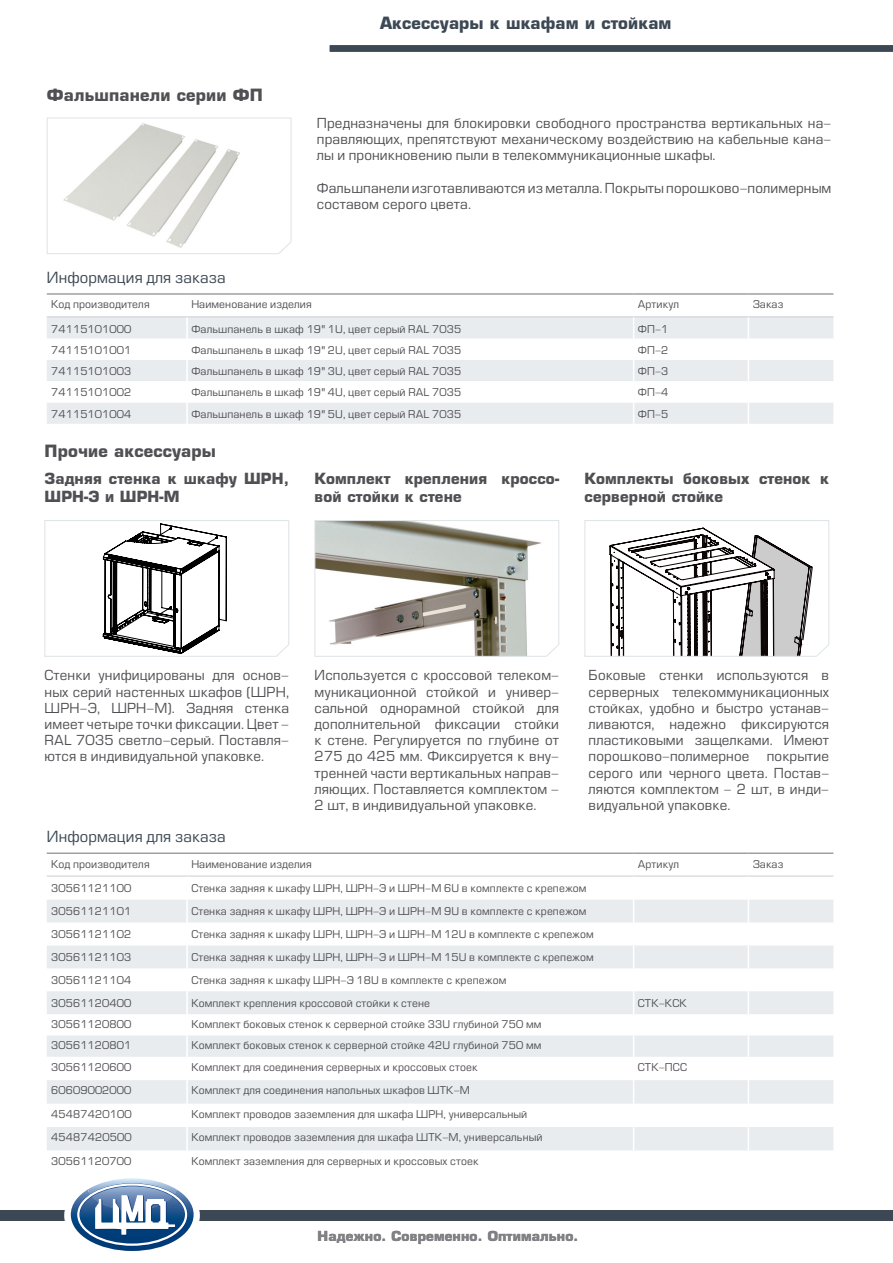
<style>
.page{position:relative;width:893px;height:1263px;background:#fff}
.page>*{position:absolute;margin:0;border:0;box-sizing:border-box;transform-origin:0 0}
.t1{font:700 16.5px "Europe";letter-spacing:.01em;color:#504f53}
.t2{font:700 16.5px "Europe";letter-spacing:.01em;color:#3c4853}
.t3{font:700 15px/18px "Europe";letter-spacing:.01em;color:#504f53}
.t4{font:15px "Europe";letter-spacing:.01em;color:#3c4853}
.t5{font:13.5px/16.2px "Europe";letter-spacing:.01em;color:#504f53;text-align:justify}
.t6{font:700 13.5px "Europe";letter-spacing:.01em;color:#818084}
.t7{font:10.5px "Europe";letter-spacing:.01em;color:#504f53}
</style>
<div class="page">
<div style="left:0;top:1210px;width:74px;height:10px;background:#3c4853"></div>
<div style="left:183px;top:1210px;width:710px;height:10px;background:#3c4853"></div>
<div style="left:330px;top:45px;width:563px;height:7px;background:#3c4853"></div>
<div style="left:64px;top:1173px;width:136px;height:85px;border:9px solid #fff;border-radius:50%"></div>
<svg style="left:71px;top:1178px;width:123px;height:73px"></svg>
<svg style="left:47px;top:900px;width:786px;height:250px;fill:#e8ecef"></svg>
<hr style="left:47px;top:853px;width:140px;height:1px;background:#818084">
<hr style="left:187px;top:853px;width:447px;height:1px;background:#818084">
<hr style="left:634px;top:853px;width:114px;height:1px;background:#818084">
<hr style="left:748px;top:853px;width:85px;height:1px;background:#818084">
<hr style="left:47px;top:875px;width:140px;height:2px;background:#d0d2d4">
<hr style="left:187px;top:875px;width:447px;height:2px;background:#d0d2d4">
<hr style="left:634px;top:875px;width:114px;height:2px;background:#d0d2d4">
<hr style="left:748px;top:875px;width:85px;height:2px;background:#d0d2d4">
<hr style="left:186px;top:899px;width:2px;height:23px;background:#fff">
<hr style="left:186px;top:922px;width:2px;height:23px;background:#fff">
<hr style="left:186px;top:945px;width:2px;height:23px;background:#fff">
<hr style="left:186px;top:968px;width:2px;height:23px;background:#fff">
<hr style="left:186px;top:991px;width:2px;height:23px;background:#fff">
<hr style="left:186px;top:1014px;width:2px;height:21px;background:#fff">
<hr style="left:186px;top:1035px;width:2px;height:22px;background:#fff">
<hr style="left:186px;top:1057px;width:2px;height:23px;background:#fff">
<hr style="left:186px;top:1080px;width:2px;height:23px;background:#fff">
<hr style="left:186px;top:1103px;width:2px;height:24px;background:#fff">
<hr style="left:186px;top:1127px;width:2px;height:23px;background:#fff">
<svg style="left:633px;top:900px;width:1px;height:250px"></svg>
<svg style="left:748px;top:900px;width:1px;height:250px"></svg>
<div style="left:47px;top:317px;width:786px;height:107px;background:#e8ecef"></div>
<svg style="left:47px;top:339px;width:786px;height:63px"></svg>
<hr style="left:47px;top:293px;width:140px;height:2px;background:#818084">
<hr style="left:187px;top:293px;width:447px;height:2px;background:#818084">
<hr style="left:634px;top:293px;width:114px;height:2px;background:#818084">
<hr style="left:748px;top:293px;width:85px;height:2px;background:#818084">
<hr style="left:47px;top:316px;width:140px;height:1px;background:#d0d2d4">
<hr style="left:187px;top:316px;width:447px;height:1px;background:#d0d2d4">
<hr style="left:634px;top:316px;width:114px;height:1px;background:#d0d2d4">
<hr style="left:748px;top:316px;width:85px;height:1px;background:#d0d2d4">
<hr style="left:186px;top:317px;width:2px;height:22px;background:#fff">
<hr style="left:186px;top:339px;width:2px;height:21px;background:#fff">
<hr style="left:186px;top:360px;width:2px;height:21px;background:#fff">
<hr style="left:186px;top:381px;width:2px;height:21px;background:#fff">
<hr style="left:186px;top:402px;width:2px;height:22px;background:#fff">
<svg style="left:633px;top:317px;width:1px;height:107px"></svg>
<svg style="left:748px;top:317px;width:1px;height:107px"></svg>
<svg style="left:584px;top:520px;width:246px;height:137px"></svg>
<svg style="left:44px;top:520px;width:245px;height:137px"></svg>
<svg style="left:314px;top:520px;width:246px;height:137px"></svg>
<svg style="left:46px;top:117px;width:246px;height:137px"></svg>
<h1 class="t1" style="left:47px;top:85px;width:217px">Фальшпанели серии ФП</h1>
<h1 class="t2" style="left:380px;top:13px;width:293px">Аксессуары к шкафам и стойкам</h1>
<p class="t5" style="left:317px;top:116px;width:516px">Предназначены для блокировки свободного пространства вертикальных на&shy;правляющих, препятствуют механическому воздействию на кабельные кана&shy;лы и проникновению пыли в телекоммуникационные шкафы.</p>
<p class="t5" style="left:317px;top:180px;width:516px">Фальшпанели изготавливаются из металла. Покрыты порошково-полимерным составом серого цвета.</p>
<h2 class="t4" style="left:47px;top:269px;width:180px">Информация для заказа</h2>
<p class="t7" style="left:51px;top:299px;width:100px">Код производителя</p>
<p class="t7" style="left:191px;top:299px;width:122px">Наименование изделия</p>
<p class="t7" style="left:638px;top:299px;width:43px">Артикул</p>
<p class="t7" style="left:753px;top:299px;width:32px">Заказ</p>
<p class="t7" style="left:51px;top:323px;width:82px">74115101000</p>
<p class="t7" style="left:191px;top:323px;width:271px">Фальшпанель в шкаф 19" 1U, цвет серый RAL 7035</p>
<p class="t7" style="left:638px;top:323px;width:32px">ФП-1</p>
<p class="t7" style="left:51px;top:345px;width:82px">74115101001</p>
<p class="t7" style="left:191px;top:345px;width:271px">Фальшпанель в шкаф 19" 2U, цвет серый RAL 7035</p>
<p class="t7" style="left:638px;top:345px;width:32px">ФП-2</p>
<p class="t7" style="left:51px;top:366px;width:82px">74115101003</p>
<p class="t7" style="left:191px;top:366px;width:271px">Фальшпанель в шкаф 19" 3U, цвет серый RAL 7035</p>
<p class="t7" style="left:638px;top:366px;width:32px">ФП-3</p>
<p class="t7" style="left:51px;top:387px;width:82px">74115101002</p>
<p class="t7" style="left:191px;top:387px;width:271px">Фальшпанель в шкаф 19" 4U, цвет серый RAL 7035</p>
<p class="t7" style="left:638px;top:387px;width:32px">ФП-4</p>
<p class="t7" style="left:51px;top:408px;width:82px">74115101004</p>
<p class="t7" style="left:191px;top:408px;width:271px">Фальшпанель в шкаф 19" 5U, цвет серый RAL 7035</p>
<p class="t7" style="left:638px;top:408px;width:32px">ФП-5</p>
<h1 class="t1" style="left:45px;top:441px;width:173px">Прочие аксессуары</h1>
<h2 class="t3" style="left:45px;top:469px;width:246px">Задняя стенка к шкафу ШРН,<br>ШРН-Э и ШРН-М</h2>
<h2 class="t3" style="left:315px;top:469px;width:246px">Комплект крепления кроссо&shy;вой стойки к стене</h2>
<h2 class="t3" style="left:585px;top:469px;width:246px">Комплекты боковых стенок к серверной стойке</h2>
<p class="t5" style="left:45px;top:668px;width:246px">Стенки унифицированы для основ&shy;ных серий настенных шкафов (ШРН, ШРН-Э, ШРН-М). Задняя стенка имеет четыре точки фиксации. Цвет - RAL 7035 светло-серый. Поставля&shy;ются в индивидуальной упаковке.</p>
<p class="t5" style="left:315px;top:668px;width:246px">Используется с кроссовой телеком&shy;муникационной стойкой и универ&shy;сальной однорамной стойкой для дополнительной фиксации стойки к стене. Регулируется по глубине от 275 до 425 мм. Фиксируется к вну&shy;тренней части вертикальных направ&shy;ляющих. Поставляется комплектом - 2 шт, в индивидуальной упаковке.</p>
<p class="t5" style="left:589px;top:668px;width:242px">Боковые стенки используются в серверных телекоммуникационных стойках, удобно и быстро устанав&shy;ливаются, надежно фиксируются пластиковыми защелками. Имеют порошково-полимерное</p>
<p class="t5" style="left:589px;top:749px;width:242px;text-indent:178px">покрытие серого или черного цвета. Постав&shy;ляются комплектом - 2 шт, в инди&shy;видуальной упаковке.</p>
<h2 class="t4" style="left:47px;top:828px;width:180px">Информация для заказа</h2>
<p class="t7" style="left:51px;top:858px;width:100px">Код производителя</p>
<p class="t7" style="left:191px;top:858px;width:122px">Наименование изделия</p>
<p class="t7" style="left:638px;top:858px;width:43px">Артикул</p>
<p class="t7" style="left:753px;top:858px;width:32px">Заказ</p>
<p class="t7" style="left:51px;top:882px;width:82px">30561121100</p>
<p class="t7" style="left:191px;top:882px;width:397px">Стенка задняя к шкафу ШРН, ШРН-Э и ШРН-М 6U в комплекте с крепежом</p>
<p class="t7" style="left:51px;top:905px;width:82px">30561121101</p>
<p class="t7" style="left:191px;top:905px;width:397px">Стенка задняя к шкафу ШРН, ШРН-Э и ШРН-М 9U в комплекте с крепежом</p>
<p class="t7" style="left:51px;top:928px;width:82px">30561121102</p>
<p class="t7" style="left:191px;top:928px;width:404px">Стенка задняя к шкафу ШРН, ШРН-Э и ШРН-М 12U в комплекте с крепежом</p>
<p class="t7" style="left:51px;top:951px;width:82px">30561121103</p>
<p class="t7" style="left:191px;top:951px;width:404px">Стенка задняя к шкафу ШРН, ШРН-Э и ШРН-М 15U в комплекте с крепежом</p>
<p class="t7" style="left:51px;top:974px;width:82px">30561121104</p>
<p class="t7" style="left:191px;top:974px;width:316px">Стенка задняя к шкафу ШРН-Э 18U в комплекте с крепежом</p>
<p class="t7" style="left:51px;top:997px;width:82px">30561120400</p>
<p class="t7" style="left:191px;top:997px;width:240px">Комплект крепления кроссовой стойки к стене</p>
<p class="t7" style="left:638px;top:997px;width:50px">СТК-КСК</p>
<p class="t7" style="left:51px;top:1019px;width:82px">30561120800</p>
<p class="t7" style="left:191px;top:1019px;width:352px">Комплект боковых стенок к серверной стойке 33U глубиной 750 мм</p>
<p class="t7" style="left:51px;top:1040px;width:82px">30561120801</p>
<p class="t7" style="left:191px;top:1040px;width:352px">Комплект боковых стенок к серверной стойке 42U глубиной 750 мм</p>
<p class="t7" style="left:51px;top:1061px;width:82px">30561120600</p>
<p class="t7" style="left:191px;top:1061px;width:288px">Комплект для соединения серверных и кроссовых стоек</p>
<p class="t7" style="left:638px;top:1061px;width:51px">СТК-ПСС</p>
<p class="t7" style="left:51px;top:1085px;width:82px">60609002000</p>
<p class="t7" style="left:191px;top:1085px;width:280px">Комплект для соединения напольных шкафов ШТК-М</p>
<p class="t7" style="left:51px;top:1108px;width:82px">45487420100</p>
<p class="t7" style="left:191px;top:1108px;width:338px">Комплект проводов заземления для шкафа ШРН, универсальный</p>
<p class="t7" style="left:51px;top:1132px;width:82px">45487420500</p>
<p class="t7" style="left:191px;top:1132px;width:353px">Комплект проводов заземления для шкафа ШТК-М, универсальный</p>
<p class="t7" style="left:51px;top:1155px;width:82px">30561120700</p>
<p class="t7" style="left:191px;top:1155px;width:289px">Комплект заземления для серверных и кроссовых стоек</p>
<p class="t6" style="left:318px;top:1228px;width:262px">Надежно. Современно. Оптимально.</p>
</div>
